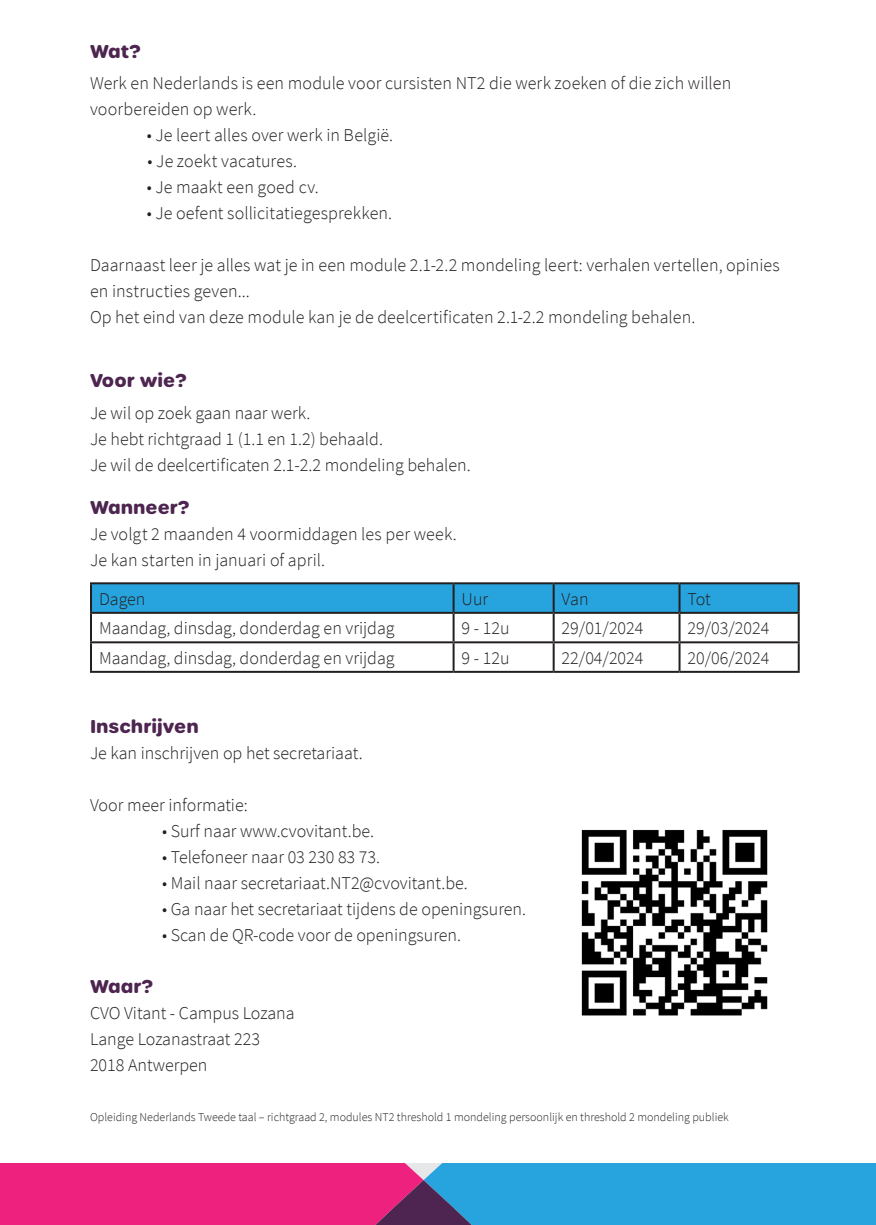
<style>
.page{position:relative;width:876px;height:1225px;background:#fff}
.page>*{position:absolute;margin:0;border:0;box-sizing:border-box;transform-origin:0 0}
.Body{font:300 18px/26px "Source Sans Pro";color:#231f20}
.t1{font:700 18px "Urbane Rounded";color:#4d2550}
.Body-2{font:300 12px "Source Sans Pro";color:#231f20}
</style>
<div class="page">
<svg style="left:0;top:1163px;width:876px;height:62px;background:#8563ac"></svg>
<svg style="left:92px;top:584px;width:706px;height:57px"></svg>
<hr style="left:90px;top:582px;width:364px;height:2px;background:#231f20">
<hr style="left:90px;top:584px;width:2px;height:28px;background:#231f20">
<hr style="left:454px;top:582px;width:100px;height:2px;background:#231f20">
<hr style="left:453px;top:584px;width:2px;height:28px;background:#231f20">
<hr style="left:554px;top:582px;width:125px;height:2px;background:#231f20">
<hr style="left:553px;top:584px;width:2px;height:28px;background:#231f20">
<hr style="left:679px;top:582px;width:121px;height:2px;background:#231f20">
<hr style="left:678px;top:584px;width:2px;height:28px;background:#231f20">
<hr style="left:798px;top:584px;width:2px;height:28px;background:#231f20">
<hr style="left:90px;top:612px;width:364px;height:2px;background:#231f20">
<hr style="left:90px;top:614px;width:2px;height:27px;background:#231f20">
<hr style="left:454px;top:612px;width:100px;height:2px;background:#231f20">
<hr style="left:453px;top:614px;width:2px;height:27px;background:#231f20">
<hr style="left:554px;top:612px;width:125px;height:2px;background:#231f20">
<hr style="left:553px;top:614px;width:2px;height:27px;background:#231f20">
<hr style="left:679px;top:612px;width:121px;height:2px;background:#231f20">
<hr style="left:678px;top:614px;width:2px;height:27px;background:#231f20">
<hr style="left:798px;top:614px;width:2px;height:27px;background:#231f20">
<hr style="left:90px;top:641px;width:364px;height:2px;background:#231f20">
<hr style="left:90px;top:643px;width:2px;height:28px;background:#231f20">
<hr style="left:454px;top:641px;width:100px;height:2px;background:#231f20">
<hr style="left:453px;top:643px;width:2px;height:28px;background:#231f20">
<hr style="left:554px;top:641px;width:125px;height:2px;background:#231f20">
<hr style="left:553px;top:643px;width:2px;height:28px;background:#231f20">
<hr style="left:679px;top:641px;width:121px;height:2px;background:#231f20">
<hr style="left:678px;top:643px;width:2px;height:28px;background:#231f20">
<hr style="left:798px;top:643px;width:2px;height:28px;background:#231f20">
<hr style="left:90px;top:671px;width:364px;height:2px;background:#231f20">
<hr style="left:454px;top:671px;width:100px;height:2px;background:#231f20">
<hr style="left:554px;top:671px;width:125px;height:2px;background:#231f20">
<hr style="left:679px;top:671px;width:121px;height:2px;background:#231f20">
<img style="left:581px;top:829px;width:187px;height:186px">
<p class="t1" style="left:90px;top:39px;width:52px">Wat?</p>
<p class="Body" style="left:90px;top:70px;width:643px">Werk en Nederlands is een module voor cursisten NT2 die werk zoeken of die zich willen voorbereiden op werk.</p>
<p class="Body" style="left:147px;top:122px;width:248px">• Je leert alles over werk in België.</p>
<p class="Body" style="left:148px;top:148px;width:151px">• Je zoekt vacatures.</p>
<p class="Body" style="left:147px;top:174px;width:173px">• Je maakt een goed cv.</p>
<p class="Body" style="left:147px;top:200px;width:247px">• Je oefent sollicitatiegesprekken.</p>
<p class="Body" style="left:90px;top:252px;width:691px">Daarnaast leer je alles wat je in een module 2.1-2.2 mondeling leert: verhalen vertellen, opinies en instructies geven...<br>Op het eind van deze module kan je de deelcertificaten 2.1-2.2 mondeling behalen.</p>
<p class="t1" style="left:90px;top:368px;width:98px">Voor wie?</p>
<p class="Body" style="left:90px;top:400px;width:222px">Je wil op zoek gaan naar werk.</p>
<p class="Body" style="left:90px;top:426px;width:294px">Je hebt richtgraad 1 (1.1 en 1.2) behaald.</p>
<p class="Body" style="left:90px;top:452px;width:382px">Je wil de deelcertificaten 2.1-2.2 mondeling behalen.</p>
<p class="t1" style="left:90px;top:495px;width:101px">Wanneer?</p>
<p class="Body" style="left:90px;top:521px;width:368px">Je volgt 2 maanden 4 voormiddagen les per week.</p>
<p class="Body" style="left:90px;top:547px;width:237px">Je kan starten in januari of april.</p>
<p class="Body" style="left:99px;top:586px;width:48px">Dagen</p>
<p class="Body" style="left:462px;top:586px;width:28px">Uur</p>
<p class="Body" style="left:562px;top:586px;width:28px">Van</p>
<p class="Body" style="left:687px;top:586px;width:25px">Tot</p>
<p class="Body" style="left:99px;top:615px;width:297px">Maandag, dinsdag, donderdag en vrijdag</p>
<p class="Body" style="left:462px;top:615px;width:49px">9 - 12u</p>
<p class="Body" style="left:562px;top:615px;width:83px">29/01/2024</p>
<p class="Body" style="left:687px;top:615px;width:83px">29/03/2024</p>
<p class="Body" style="left:99px;top:645px;width:297px">Maandag, dinsdag, donderdag en vrijdag</p>
<p class="Body" style="left:462px;top:645px;width:49px">9 - 12u</p>
<p class="Body" style="left:562px;top:645px;width:83px">22/04/2024</p>
<p class="Body" style="left:687px;top:645px;width:83px">20/06/2024</p>
<p class="t1" style="left:90px;top:714px;width:110px">Inschrijven</p>
<p class="Body" style="left:90px;top:740px;width:274px">Je kan inschrijven op het secretariaat.</p>
<p class="Body" style="left:90px;top:792px;width:159px">Voor meer informatie:</p>
<p class="Body" style="left:162px;top:818px;width:214px">• Surf naar www.cvovitant.be.</p>
<p class="Body" style="left:162px;top:844px;width:220px">• Telefoneer naar 03 230 83 73.</p>
<p class="Body" style="left:162px;top:870px;width:307px">• Mail naar secretariaat.NT2@cvovitant.be.</p>
<p class="Body" style="left:162px;top:896px;width:366px">• Ga naar het secretariaat tijdens de openingsuren.</p>
<p class="Body" style="left:162px;top:922px;width:301px">• Scan de QR-code voor de openingsuren.</p>
<p class="t1" style="left:90px;top:973px;width:65px">Waar?</p>
<p class="Body" style="left:90px;top:999px;width:206px">CVO Vitant - Campus Lozana</p>
<p class="Body" style="left:90px;top:1025px;width:171px">Lange Lozanastraat 223</p>
<p class="Body" style="left:90px;top:1051px;width:119px">2018 Antwerpen</p>
<p class="Body-2" style="left:90px;top:1109px;width:640px">Opleiding Nederlands Tweede taal – richtgraad 2, modules NT2 threshold 1 mondeling persoonlijk en threshold 2 mondeling publiek</p>
</div>
